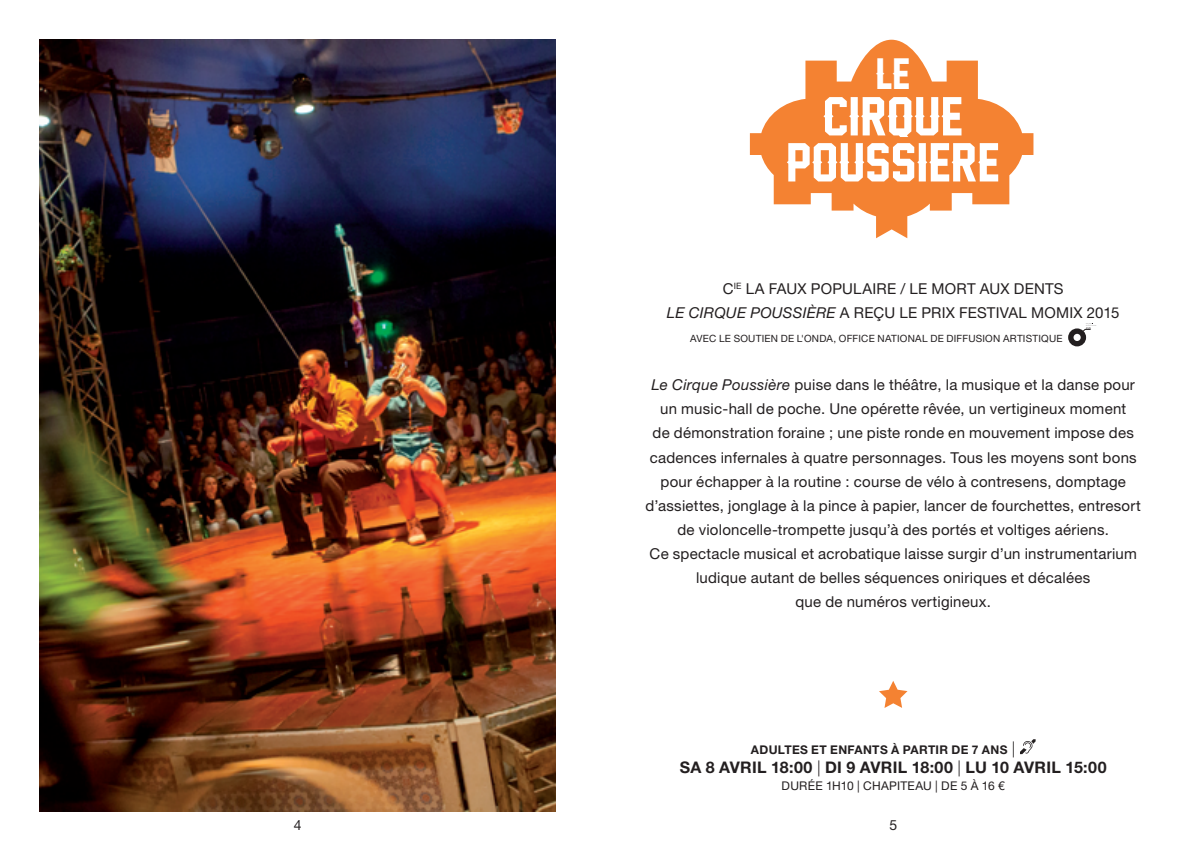
<style>
.page{position:relative;width:1191px;height:851px;background:#fff}
.page>*{position:absolute;margin:0;border:0;box-sizing:border-box;transform-origin:0 0}
.t1{font:50px/46px "Legend M54";letter-spacing:.02em;color:#fff;text-align:center}
.t2{font:40px "Legend M54";color:#fff}
.t3{font:700 16px "Helvetica Neue LT Std";letter-spacing:.02em;color:#231f20}
.t4{font:15px/24px "Helvetica Neue LT Std";letter-spacing:.015em;color:#231f20;text-align:center}
.t5{font:14px "Helvetica Neue LT Std";color:#231f20}
.t6{font:700 12px "Helvetica Neue LT Std";letter-spacing:.03em;color:#231f20}
.t7{font:12px "Helvetica Neue LT Std";letter-spacing:.02em;color:#231f20}
.t8{font:10px "Helvetica Neue LT Std";letter-spacing:.02em;color:#231f20}
.s1{font-style:italic}
.s2{font-weight:300;font-size:16px}
.s3{font-weight:300}
</style>
<div class="page">
<img style="left:40px;top:40px;width:516px;height:771px">
<svg style="left:750px;top:40px;width:283px;height:198px;fill:#f48232"></svg>
<svg style="left:879px;top:681px;width:28px;height:26px"></svg>
<svg style="left:1020px;top:739px;width:15px;height:15px"></svg>
<svg style="left:1068px;top:323px;width:28px;height:23px"></svg>
<p class="t5" style="left:294px;top:817px;width:9px">4</p>
<h2 class="t2" style="left:876px;top:52px;width:36px">LE</h2>
<h1 class="t1" style="left:786px;top:95px;width:215px">CIRQUE<br>POUSSIERE</h1>
<p class="t4" style="left:667px;top:277px;width:454px">C<sup>IE</sup> LA FAUX POPULAIRE / LE MORT AUX DENTS<br><span class="s1">LE CIRQUE POUSSIÈRE</span> A REÇU LE PRIX FESTIVAL MOMIX 2015</p>
<p class="t8" style="left:690px;top:333px;width:374px">AVEC LE SOUTIEN DE L'ONDA, OFFICE NATIONAL DE DIFFUSION ARTISTIQUE</p>
<p class="t4" style="left:645px;top:373px;width:497px"><span class="s1">Le Cirque Poussière</span> puise dans le théâtre, la musique et la danse pour un music-hall de poche. Une opérette rêvée, un vertigineux moment<br>de démonstration foraine ; une piste ronde en mouvement impose des cadences infernales à quatre personnages. Tous les moyens sont bons pour échapper à la routine : course de vélo à contresens, domptage d’assiettes, jonglage à la pince à papier, lancer de fourchettes, entresort de violoncelle-trompette jusqu’à des portés et voltiges aériens.<br>Ce spectacle musical et acrobatique laisse surgir d’un instrumentarium ludique autant de belles séquences oniriques et décalées<br>que de numéros vertigineux.</p>
<p class="t6" style="left:751px;top:742px;width:266px">ADULTES ET ENFANTS À PARTIR DE 7 ANS <span class="s2">|</span></p>
<p class="t3" style="left:679px;top:757px;width:428px">SA 8 AVRIL 18:00 <span class="s3">|</span> DI 9 AVRIL 18:00 <span class="s3">|</span> LU 10 AVRIL 15:00</p>
<p class="t7" style="left:781px;top:778px;width:225px">DURÉE 1H10 | CHAPITEAU | DE 5 À 16 €</p>
<p class="t5" style="left:889px;top:817px;width:9px">5</p>
</div>
